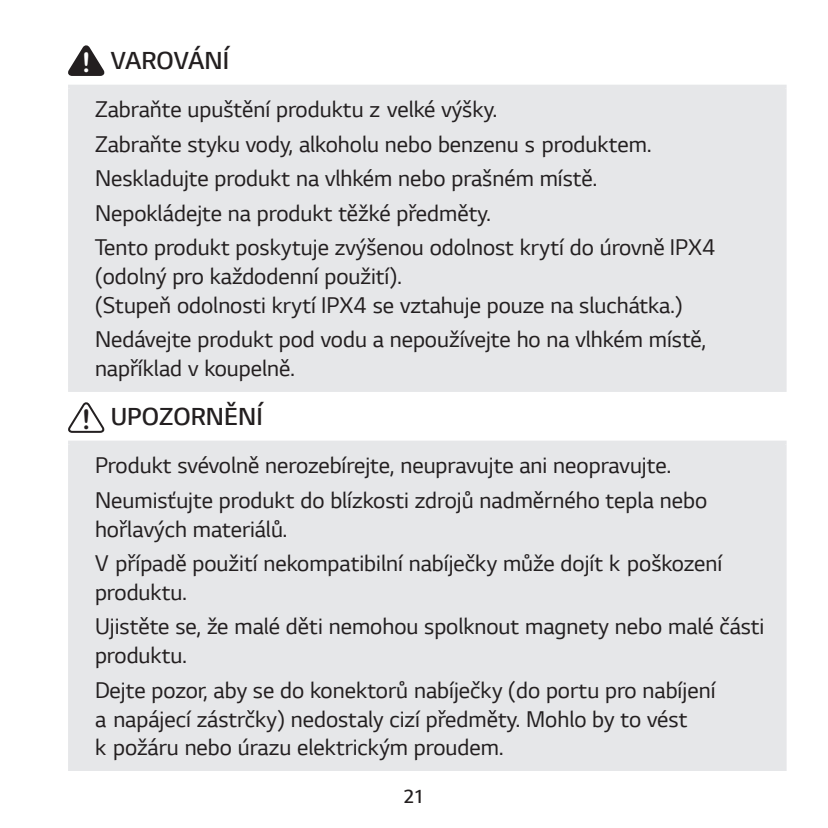
<style>
.page{position:relative;width:828px;height:828px;background:#fff}
.page>*{position:absolute;margin:0;border:0;box-sizing:border-box;transform-origin:0 0}
.t1{font:300 26px "LG Smart";color:#231f20}
.t2{font:24px/34.4px "LG Smart";color:#231f20}
.t3{font:300 20px "LG Smart";color:#231f20;scale:.95 1}
.s1{font-family:"Arial Rounded MT Bold";font-weight:400;font-size:27.2px;color:#fff}
.s2{font-family:"Arial Rounded MT Bold";font-weight:400;font-size:27.2px}
</style>
<div class="page">
<svg style="left:68px;top:45px;width:36px;height:31px"></svg>
<div style="left:70px;top:87px;width:714px;height:303px;background:#e6e7e9"></div>
<hr style="left:68px;top:85px;width:718px;height:4px;background:#e6e7e9">
<hr style="left:68px;top:89px;width:4px;height:299px;background:#e6e7e9">
<hr style="left:782px;top:89px;width:4px;height:299px;background:#e6e7e9">
<hr style="left:68px;top:388px;width:718px;height:4px;background:#e6e7e9">
<svg style="left:68px;top:402px;width:36px;height:31px"></svg>
<div style="left:70px;top:442px;width:714px;height:327px;background:#e6e7e9"></div>
<svg style="left:68px;top:441px;width:718px;height:3px"></svg>
<hr style="left:68px;top:444px;width:4px;height:323px;background:#e6e7e9">
<hr style="left:782px;top:444px;width:4px;height:323px;background:#e6e7e9">
<hr style="left:68px;top:767px;width:718px;height:4px;background:#e6e7e9">
<p class="t1" style="left:82px;top:43px;width:149px"><span class="s1">!</span> VAROVÁNÍ</p>
<p class="t2" style="left:95px;top:92px;width:622px">Zabraňte upuštění produktu z velké výšky.<br>Zabraňte styku vody, alkoholu nebo benzenu s produktem.<br>Neskladujte produkt na vlhkém nebo prašném místě.<br>Nepokládejte na produkt těžké předměty.<br>Tento produkt poskytuje zvýšenou odolnost krytí do úrovně IPX4</p>
<p class="t2" style="left:95px;top:261px;width:589px;line-height:28.8px">(odolný pro každodenní použití).<br>(Stupeň odolnosti krytí IPX4 se vztahuje pouze na sluchátka.)</p>
<p class="t2" style="left:95px;top:324px;width:613px;line-height:28.8px">Nedávejte produkt pod vodu a nepoužívejte ho na vlhkém místě, například v koupelně.</p>
<p class="t1" style="left:82px;top:399px;width:183px"><span class="s2">!</span> UPOZORNĚNÍ</p>
<p class="t2" style="left:95px;top:447px;width:613px">Produkt svévolně nerozebírejte, neupravujte ani neopravujte.<br>Neumisťujte produkt do blízkosti zdrojů nadměrného tepla nebo</p>
<p class="t2" style="left:95px;top:511px;width:629px">hořlavých materiálů.<br>V případě použití nekompatibilní nabíječky může dojít k poškození</p>
<p class="t2" style="left:95px;top:574px;width:671px">produktu.<br>Ujistěte se, že malé děti nemohou spolknout magnety nebo malé části</p>
<p class="t2" style="left:95px;top:637px;width:622px">produktu.<br>Dejte pozor, aby se do konektorů nabíječky (do portu pro nabíjení</p>
<p class="t2" style="left:95px;top:703px;width:594px;line-height:28.8px">a napájecí zástrčky) nedostaly cizí předměty. Mohlo by to vést k požáru nebo úrazu elektrickým proudem.</p>
<p class="t3" style="left:403px;top:782px;width:24px">21</p>
</div>
